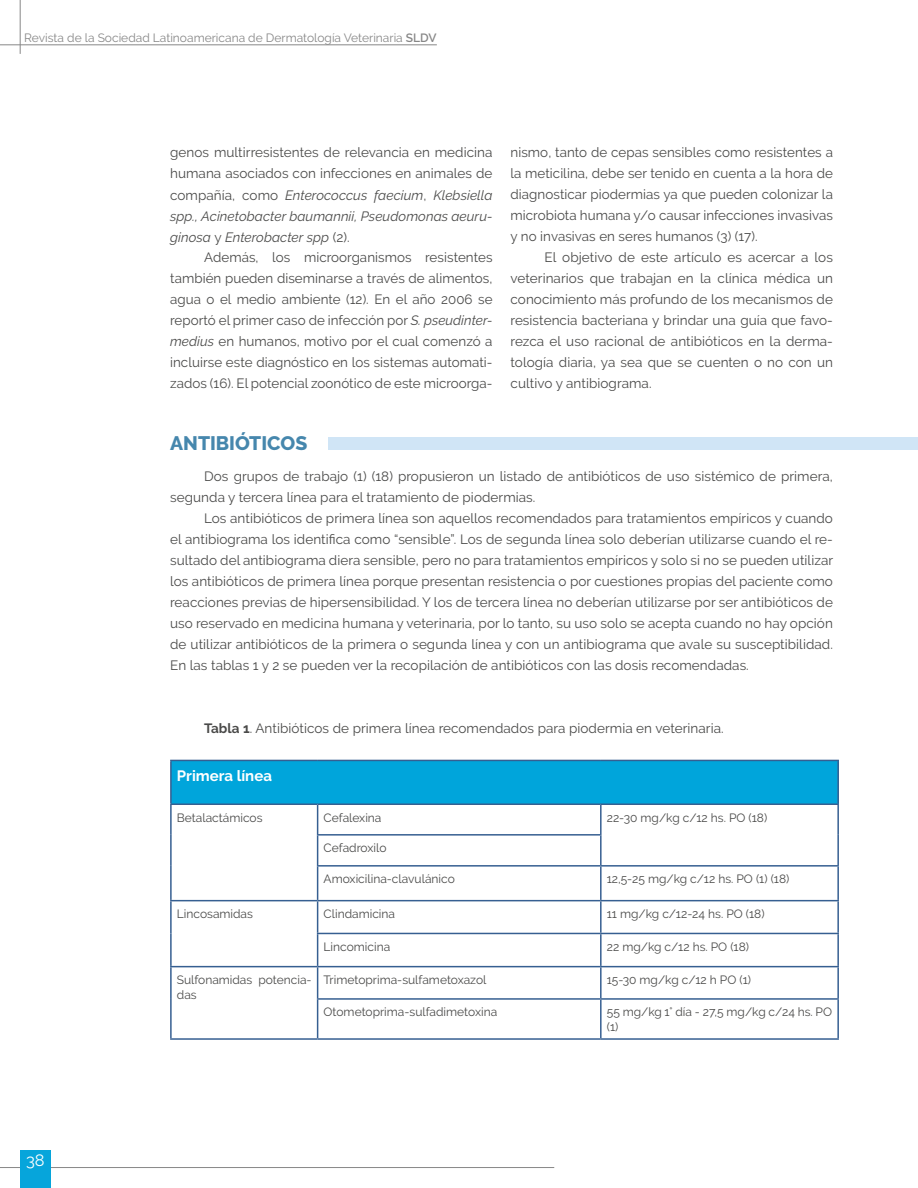
<style>
.page{position:relative;width:918px;height:1188px;background:#fff}
.page>*{position:absolute;margin:0;border:0;box-sizing:border-box;transform-origin:0 0}
.t1{font:800 19.5px "Raleway";color:#4687ad}
.t2{font:16.5px "Raleway";color:#fff}
.t3{font:700 15px "Raleway";color:#fff}
.t4{font:13.5px/21px "Raleway";letter-spacing:.005em;color:#4a4a49;text-align:justify}
.t5{font:12px/15px "Raleway";color:#4a4a49}
.t6{font:12px "Raleway";color:#878787}
.s1{font-weight:600}
.s2{font-style:italic}
.s3{font-weight:700}
</style>
<div class="page">
<hr style="left:0;top:1167px;width:554px;height:1px;background:#878787">
<div style="left:20px;top:1150px;width:31px;height:38px;background:#06a5db"></div>
<hr style="left:20px;top:0;width:1px;height:54px;background:#878787">
<hr style="left:0;top:45px;width:437px;height:1px;background:#878787">
<div style="left:329px;top:437px;width:589px;height:13px;background:#d0e5f6"></div>
<div style="left:171px;top:760px;width:667px;height:44px;background:#00a5db"></div>
<hr style="left:170px;top:760px;width:148px;height:1px;background:#365f91">
<hr style="left:170px;top:761px;width:2px;height:42px;background:#365f91">
<hr style="left:318px;top:760px;width:283px;height:1px;background:#365f91">
<hr style="left:601px;top:760px;width:238px;height:1px;background:#365f91">
<hr style="left:837px;top:761px;width:2px;height:42px;background:#365f91">
<hr style="left:170px;top:803px;width:148px;height:2px;background:#365f91">
<hr style="left:170px;top:805px;width:2px;height:30px;background:#365f91">
<hr style="left:170px;top:835px;width:2px;height:31px;background:#365f91">
<hr style="left:170px;top:866px;width:2px;height:34px;background:#365f91">
<hr style="left:318px;top:803px;width:283px;height:2px;background:#365f91">
<hr style="left:601px;top:803px;width:238px;height:2px;background:#365f91">
<hr style="left:600px;top:805px;width:2px;height:29px;background:#365f91">
<hr style="left:837px;top:805px;width:2px;height:30px;background:#365f91">
<hr style="left:837px;top:835px;width:2px;height:30px;background:#365f91">
<hr style="left:317px;top:834px;width:285px;height:2px;background:#365f91">
<svg style="left:317px;top:805px;width:1px;height:60px"></svg>
<hr style="left:600px;top:836px;width:2px;height:29px;background:#365f91">
<hr style="left:317px;top:865px;width:284px;height:2px;background:#365f91">
<hr style="left:317px;top:867px;width:1px;height:33px;background:#365f91">
<hr style="left:601px;top:865px;width:238px;height:2px;background:#365f91">
<hr style="left:600px;top:867px;width:2px;height:33px;background:#365f91">
<hr style="left:837px;top:867px;width:2px;height:33px;background:#365f91">
<hr style="left:170px;top:900px;width:148px;height:1px;background:#365f91">
<hr style="left:170px;top:901px;width:2px;height:32px;background:#365f91">
<hr style="left:170px;top:933px;width:2px;height:33px;background:#365f91">
<hr style="left:318px;top:900px;width:283px;height:1px;background:#365f91">
<hr style="left:317px;top:901px;width:1px;height:32px;background:#365f91">
<hr style="left:601px;top:900px;width:238px;height:1px;background:#365f91">
<hr style="left:600px;top:901px;width:2px;height:32px;background:#365f91">
<hr style="left:837px;top:901px;width:2px;height:32px;background:#365f91">
<hr style="left:317px;top:933px;width:284px;height:1px;background:#365f91">
<hr style="left:317px;top:934px;width:1px;height:32px;background:#365f91">
<hr style="left:601px;top:933px;width:238px;height:1px;background:#365f91">
<hr style="left:600px;top:934px;width:2px;height:32px;background:#365f91">
<hr style="left:837px;top:934px;width:2px;height:32px;background:#365f91">
<hr style="left:170px;top:966px;width:148px;height:1px;background:#365f91">
<hr style="left:170px;top:967px;width:2px;height:32px;background:#365f91">
<hr style="left:170px;top:999px;width:2px;height:39px;background:#365f91">
<hr style="left:170px;top:1038px;width:148px;height:2px;background:#365f91">
<hr style="left:318px;top:966px;width:283px;height:1px;background:#365f91">
<hr style="left:317px;top:967px;width:1px;height:31px;background:#365f91">
<hr style="left:601px;top:966px;width:238px;height:1px;background:#365f91">
<hr style="left:600px;top:967px;width:2px;height:31px;background:#365f91">
<hr style="left:837px;top:967px;width:2px;height:31px;background:#365f91">
<hr style="left:317px;top:998px;width:284px;height:2px;background:#365f91">
<hr style="left:317px;top:1000px;width:1px;height:38px;background:#365f91">
<hr style="left:601px;top:998px;width:238px;height:2px;background:#365f91">
<hr style="left:600px;top:1000px;width:2px;height:38px;background:#365f91">
<hr style="left:837px;top:1000px;width:2px;height:38px;background:#365f91">
<hr style="left:318px;top:1038px;width:283px;height:2px;background:#365f91">
<hr style="left:601px;top:1038px;width:238px;height:2px;background:#365f91">
<p class="t6" style="left:24px;top:31px;width:414px">Revista de la Sociedad Latinoamericana de Dermatología Veterinaria <span class="s1">SLDV</span></p>
<p class="t4" style="left:170px;top:142px;width:324px">genos multirresistentes de relevancia en medicina humana asociados con infecciones en animales de compañía, como <span class="s2">Enterococcus faecium</span>, <span class="s2">Klebsiella spp., Acinetobacter baumannii, Pseudomonas aeuru&shy;ginosa</span> y <span class="s2">Enterobacter spp</span> (2).</p>
<p class="t4" style="left:170px;top:247px;width:324px;text-indent:34px">Además, los microorganismos resistentes también pueden diseminarse a través de alimentos, agua o el medio ambiente (12). En el año 2006 se reportó el primer caso de infección por <span class="s2">S. pseudinter&shy;medius</span> en humanos, motivo por el cual comenzó a incluirse este diagnóstico en los sistemas automati&shy;zados (16). El potencial zoonótico de este microorga-</p>
<p class="t4" style="left:511px;top:142px;width:324px">nismo, tanto de cepas sensibles como resistentes a la meticilina, debe ser tenido en cuenta a la hora de diagnosticar piodermias ya que pueden colonizar la microbiota humana y/o causar infecciones invasivas y no invasivas en seres humanos (3) (17).</p>
<p class="t4" style="left:511px;top:247px;width:324px;text-indent:34px">El objetivo de este artículo es acercar a los veterinarios que trabajan en la clínica médica un conocimiento más profundo de los mecanismos de resistencia bacteriana y brindar una guía que favo&shy;rezca el uso racional de antibióticos en la derma&shy;tología diaria, ya sea que se cuenten o no con un cultivo y antibiograma.</p>
<h1 class="t1" style="left:170px;top:432px;width:139px">ANTIBIÓTICOS</h1>
<p class="t4" style="left:170px;top:465px;width:664px;text-indent:34px">Dos grupos de trabajo (1) (18) propusieron un listado de antibióticos de uso sistémico de primera, segunda y tercera línea para el tratamiento de piodermias.</p>
<p class="t4" style="left:170px;top:507px;width:665px;text-indent:34px">Los antibióticos de primera línea son aquellos recomendados para tratamientos empíricos y cuando el antibiograma los identifica como “sensible”. Los de segunda línea solo deberían utilizarse cuando el re&shy;sultado del antibiograma diera sensible, pero no para tratamientos empíricos y solo si no se pueden utilizar los antibióticos de primera línea porque presentan resistencia o por cuestiones propias del paciente como reacciones previas de hipersensibilidad. Y los de tercera línea no deberían utilizarse por ser antibióticos de uso reservado en medicina humana y veterinaria, por lo tanto, su uso solo se acepta cuando no hay opción de utilizar antibióticos de la primera o segunda línea y con un antibiograma que avale su susceptibilidad.<br>En las tablas 1 y 2 se pueden ver la recopilación de antibióticos con las dosis recomendadas.</p>
<p class="t2" style="left:26px;top:1151px;width:20px">38</p>
<p class="t4" style="left:204px;top:717px;width:521px"><span class="s3">Tabla 1</span>. Antibióticos de primera línea recomendados para piodermia en veterinaria.</p>
<p class="t3" style="left:177px;top:767px;width:97px">Primera línea</p>
<p class="t5" style="left:177px;top:810px;width:87px">Betalactámicos</p>
<p class="t5" style="left:324px;top:810px;width:59px">Cefalexina</p>
<p class="t5" style="left:607px;top:810px;width:162px">22-30 mg/kg c/12 hs. PO (18)</p>
<p class="t5" style="left:324px;top:840px;width:64px">Cefadroxilo</p>
<p class="t5" style="left:324px;top:871px;width:133px">Amoxicilina-clavulánico</p>
<p class="t5" style="left:607px;top:871px;width:184px">12,5-25 mg/kg c/12 hs. PO (1) (18)</p>
<p class="t5" style="left:177px;top:906px;width:78px">Lincosamidas</p>
<p class="t5" style="left:324px;top:906px;width:73px">Clindamicina</p>
<p class="t5" style="left:607px;top:906px;width:159px">11 mg/kg c/12-24 hs. PO (18)</p>
<p class="t5" style="left:324px;top:939px;width:68px">Lincomicina</p>
<p class="t5" style="left:607px;top:939px;width:144px">22 mg/kg c/12 hs. PO (18)</p>
<p class="t5" style="left:177px;top:972px;width:136px">Sulfonamidas potencia&shy;das</p>
<p class="t5" style="left:324px;top:972px;width:164px">Trimetoprima-sulfametoxazol</p>
<p class="t5" style="left:607px;top:972px;width:146px">15-30 mg/kg c/12 h PO (1)</p>
<p class="t5" style="left:324px;top:1004px;width:175px">Otometoprima-sulfadimetoxina</p>
<p class="t5" style="left:607px;top:1004px;width:227px">55 mg/kg 1° día - 27,5 mg/kg c/24 hs. PO (1)</p>
</div>
